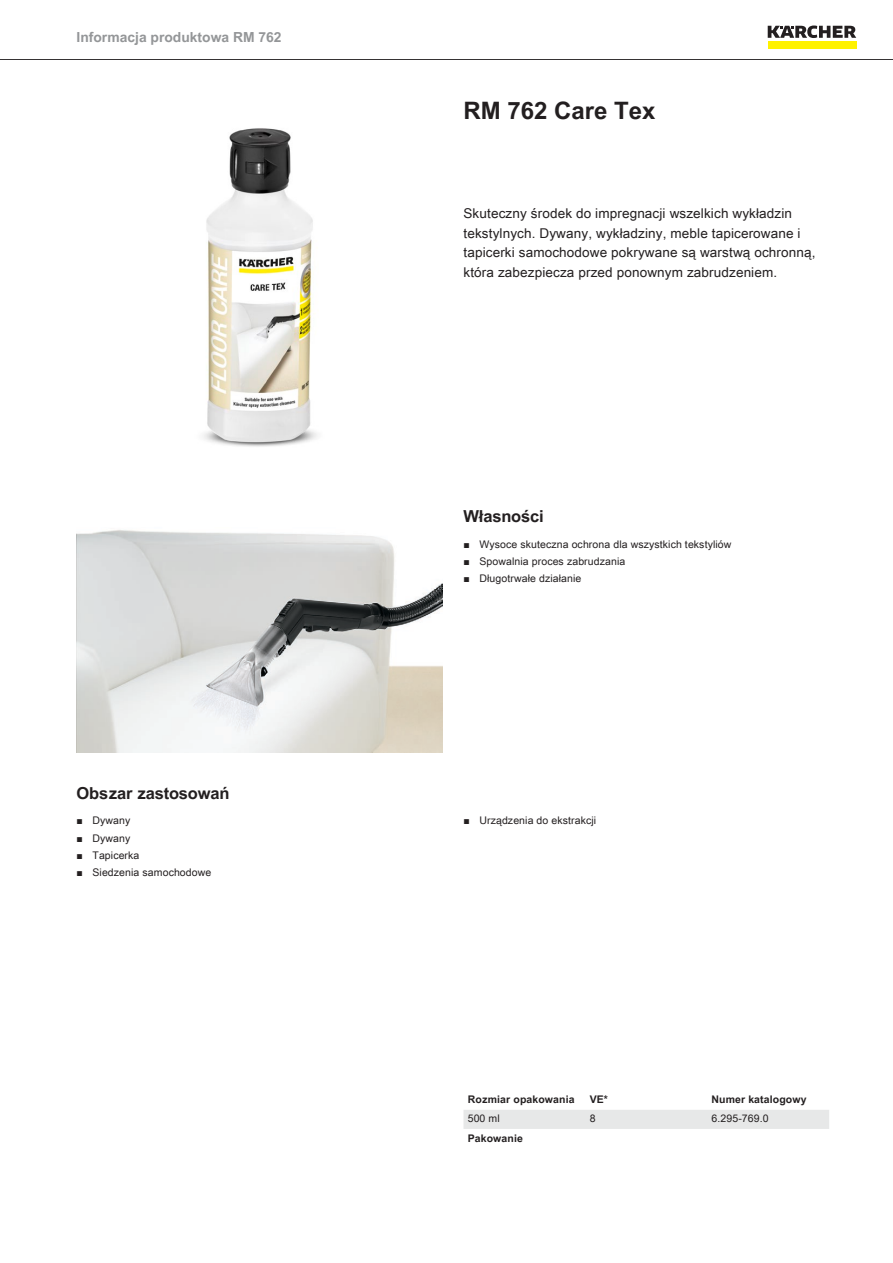
<style>
.page{position:relative;width:893px;height:1263px;background:#fff}
.page>*{position:absolute;margin:0;border:0;box-sizing:border-box;transform-origin:0 0}
.t1{font:700 24px "Arial Unicode MS";color:#231f20}
.t2{font:700 16.5px "Arial Unicode MS";letter-spacing:-.01em;color:#231f20}
.t3{font:700 13.8px "Arial Unicode MS";color:#949698}
.t4{font:13.5px/19.5px "Arial Unicode MS";letter-spacing:.01em;color:#231f20}
.t5{font:10.5px "Arial Unicode MS";letter-spacing:.01em;color:#231f20}
.t6{font:700 10.5px "Arial Unicode MS";letter-spacing:.01em;color:#231f20}
.s1{font-family:"Arial"}
</style>
<div class="page">
<hr style="left:0;top:59px;width:893px;height:1px;background:#231f20">
<div style="left:768px;top:42px;width:88px;height:7px;background:#fff200"></div>
<svg style="left:768px;top:26px;width:88px;height:12px"></svg>
<img style="left:203px;top:128px;width:114px;height:319px">
<img style="left:77px;top:530px;width:365px;height:223px">
<div style="left:463px;top:1110px;width:366px;height:19px;background:#e7e8e8"></div>
<p class="t3" style="left:77px;top:27px;width:207px">Informacja produktowa RM 762</p>
<p class="t2" style="left:77px;top:780px;width:155px">Obszar zastosowań</p>
<p class="t5" style="left:77px;top:813px;width:55px"><span class="s1">■</span> Dywany</p>
<p class="t5" style="left:77px;top:830px;width:55px"><span class="s1">■</span> Dywany</p>
<p class="t5" style="left:77px;top:847px;width:64px"><span class="s1">■</span> Tapicerka</p>
<p class="t5" style="left:77px;top:865px;width:136px"><span class="s1">■</span> Siedzenia samochodowe</p>
<h1 class="t1" style="left:463px;top:93px;width:194px">RM 762 Care Tex</h1>
<p class="t4" style="left:463px;top:203px;width:354px">Skuteczny środek do impregnacji wszelkich wykładzin tekstylnych. Dywany, wykładziny, meble tapicerowane i tapicerki samochodowe pokrywane są warstwą ochronną, która zabezpiecza przed ponownym zabrudzeniem.</p>
<p class="t2" style="left:463px;top:504px;width:82px">Własności</p>
<p class="t5" style="left:463px;top:536px;width:269px"><span class="s1">■</span> Wysoce skuteczna ochrona dla wszystkich tekstyliów</p>
<p class="t5" style="left:463px;top:554px;width:163px"><span class="s1">■</span> Spowalnia proces zabrudzania</p>
<p class="t5" style="left:463px;top:571px;width:119px"><span class="s1">■</span> Długotrwałe działanie</p>
<p class="t5" style="left:463px;top:813px;width:134px"><span class="s1">■</span> Urządzenia do ekstrakcji</p>
<p class="t6" style="left:468px;top:1092px;width:108px">Rozmiar opakowania</p>
<p class="t6" style="left:590px;top:1092px;width:20px">VE*</p>
<p class="t6" style="left:712px;top:1092px;width:96px">Numer katalogowy</p>
<p class="t5" style="left:468px;top:1111px;width:34px">500 ml</p>
<p class="t5" style="left:590px;top:1111px;width:7px">8</p>
<p class="t5" style="left:712px;top:1111px;width:59px">6.295-769.0</p>
<p class="t6" style="left:468px;top:1130px;width:57px">Pakowanie</p>
</div>
